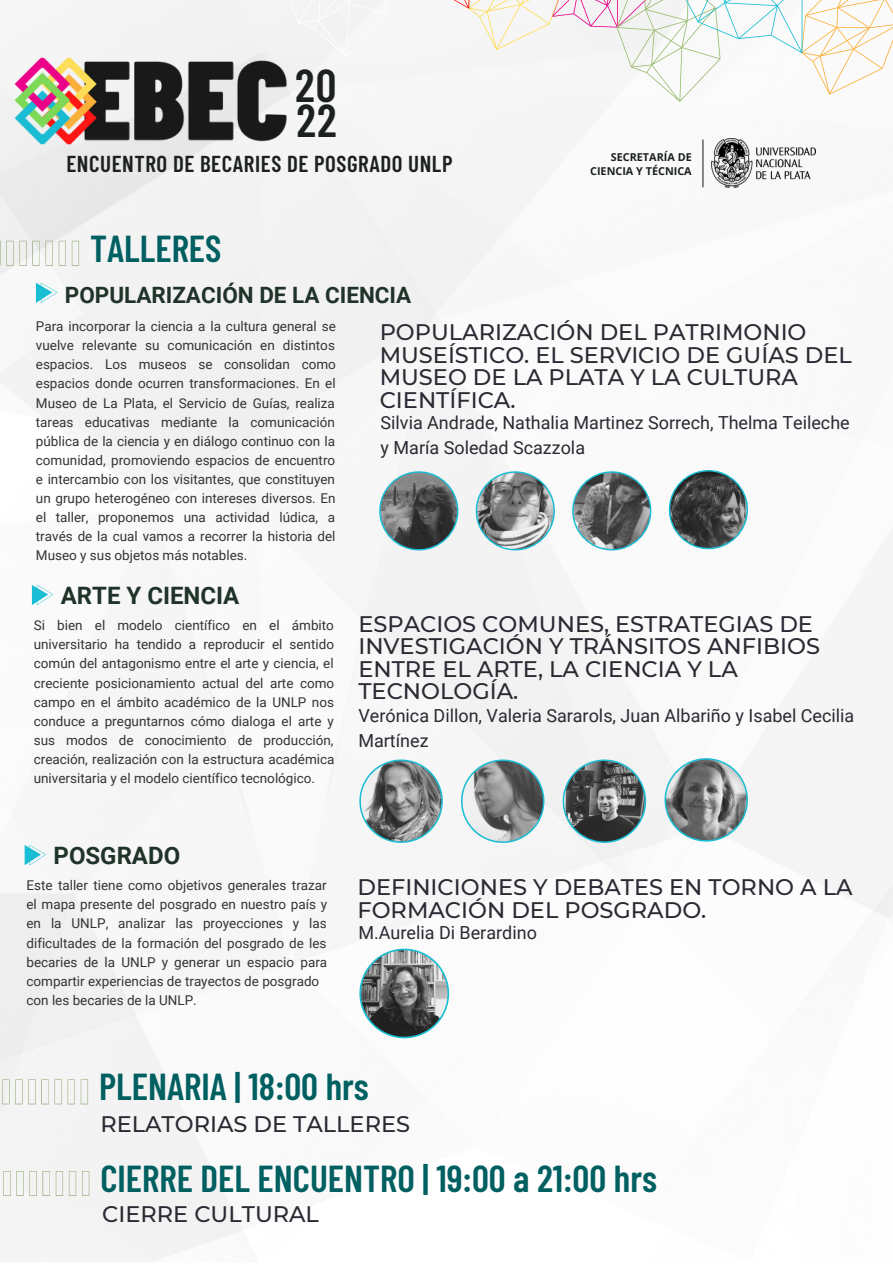
<style>
.page{position:relative;width:893px;height:1264px;background:#fff}
.page>*{position:absolute;margin:0;border:0;box-sizing:border-box;transform-origin:0 0}
.t1{font:600 45.9px/34.5px "Barlow Condensed";color:#1c2021}
.t2{font:600 37.5px "Barlow Condensed";color:#005f61}
.t3{font:700 24px "Roboto";color:#203329}
.t4{font:600 22.95px "Barlow Condensed";letter-spacing:.025em;color:#1c2021}
.t5{font:500 22.5px/22.5px "Montserrat";color:#2b2932}
.t6{font:700 22.5px "Roboto";color:#203329}
.t7{font:18px/24.8px "Roboto";color:#2b2932}
.t8{font:13.5px/19px "Roboto";color:#373232;text-align:justify}
.t9{font:700 10.8px/14.1px "Open Sans";color:#1c2021;text-align:right}
</style>
<div class="page">
<img style="left:0;top:0;width:892px;height:1261px">
<svg style="left:0;top:241px;width:79px;height:24px"></svg>
<svg style="left:36px;top:283px;width:21px;height:20px"></svg>
<img style="left:711px;top:138px;width:104px;height:49px">
<hr style="left:702px;top:140px;width:1px;height:47px;background:#1c2021">
<svg style="left:283px;top:0;width:609px;height:102px"></svg>
<img style="left:7px;top:38px;width:285px;height:108px">
<svg style="left:379px;top:471px;width:79px;height:79px"></svg>
<svg style="left:475px;top:471px;width:80px;height:79px"></svg>
<svg style="left:572px;top:471px;width:79px;height:79px"></svg>
<svg style="left:668px;top:470px;width:80px;height:79px"></svg>
<svg style="left:32px;top:585px;width:21px;height:20px"></svg>
<svg style="left:359px;top:759px;width:84px;height:84px"></svg>
<svg style="left:461px;top:759px;width:83px;height:84px"></svg>
<svg style="left:562px;top:759px;width:84px;height:84px"></svg>
<svg style="left:664px;top:758px;width:84px;height:83px"></svg>
<svg style="left:0;top:1079px;width:88px;height:25px"></svg>
<svg style="left:0;top:1171px;width:89px;height:24px"></svg>
<svg style="left:25px;top:845px;width:21px;height:20px"></svg>
<svg style="left:359px;top:948px;width:90px;height:90px"></svg>
<h1 class="t1" style="left:295px;top:67px;width:43px">20<br>22</h1>
<h3 class="t4" style="left:66px;top:149px;width:387px">ENCUENTRO DE BECARIES DE POSGRADO UNLP</h3>
<h2 class="t2" style="left:90px;top:224px;width:133px">TALLERES</h2>
<h3 class="t6" style="left:65px;top:282px;width:348px">POPULARIZACIÓN DE LA CIENCIA</h3>
<p class="t9" style="left:590px;top:149px;width:103px">SECRETARÍA DE<br>CIENCIA Y TÉCNICA</p>
<p class="t8" style="left:36px;top:317px;width:301px">Para incorporar la ciencia a la cultura general se vuelve relevante su comunicación en distintos espacios. Los museos se consolidan como espacios donde ocurren transformaciones. En el Museo de La Plata, el Servicio de Guías, realiza tareas educativas mediante la comunicación pública de la ciencia y en diálogo continuo con la comunidad, promoviendo espacios de encuentro e intercambio con los visitantes, que constituyen un grupo heterogéneo con intereses diversos. En el taller, proponemos una actividad lúdica, a través de la cual vamos a recorrer la historia del Museo y sus objetos más notables.</p>
<h3 class="t3" style="left:61px;top:581px;width:180px">ARTE Y CIENCIA</h3>
<p class="t8" style="left:34px;top:616px;width:302px">Si bien el modelo científico en el ámbito universitario ha tendido a reproducir el sentido común del antagonismo entre el arte y ciencia, el creciente posicionamiento actual del arte como campo en el ámbito académico de la UNLP nos conduce a preguntarnos cómo dialoga el arte y sus modos de conocimiento de producción, creación, realización con la estructura académica universitaria y el modelo científico tecnológico.</p>
<h3 class="t5" style="left:379px;top:321px;width:473px">POPULARIZACIÓN DEL PATRIMONIO<br>MUSEÍSTICO. EL SERVICIO DE GUÍAS DEL<br>MUSEO DE LA PLATA Y LA CULTURA<br>CIENTÍFICA.</h3>
<h3 class="t7" style="left:380px;top:411px;width:470px">Silvia Andrade, Nathalia Martinez Sorrech, Thelma Teileche y María Soledad Scazzola</h3>
<h3 class="t5" style="left:358px;top:612px;width:463px">ESPACIOS COMUNES, ESTRATEGIAS DE<br>INVESTIGACIÓN Y TRÁNSITOS ANFIBIOS<br>ENTRE EL ARTE, LA CIENCIA Y LA<br>TECNOLOGÍA.</h3>
<h3 class="t7" style="left:358px;top:703px;width:497px">Verónica Dillon, Valeria Sararols, Juan Albariño y Isabel Cecilia<br>Martínez</h3>
<h3 class="t3" style="left:54px;top:841px;width:128px">POSGRADO</h3>
<p class="t8" style="left:26px;top:876px;width:302px;text-align:left">Este taller tiene como objetivos generales trazar el mapa presente del posgrado en nuestro país y en la UNLP, analizar las proyecciones y las dificultades de la formación del posgrado de les becaries de la UNLP y generar un espacio para compartir experiencias de trayectos de posgrado con les becaries de la UNLP.</p>
<h3 class="t5" style="left:357px;top:876px;width:496px">DEFINICIONES Y DEBATES EN TORNO A LA<br>FORMACIÓN DEL POSGRADO.</h3>
<h3 class="t7" style="left:358px;top:920px;width:180px">M.Aurelia Di Berardino</h3>
<h2 class="t2" style="left:99px;top:1062px;width:271px">PLENARIA | 18:00 hrs</h2>
<h3 class="t5" style="left:100px;top:1112px;width:311px">RELATORIAS DE TALLERES</h3>
<h2 class="t2" style="left:100px;top:1154px;width:558px">CIERRE DEL ENCUENTRO | 19:00 a 21:00 hrs</h2>
<h3 class="t5" style="left:102px;top:1202px;width:218px">CIERRE CULTURAL</h3>
</div>
